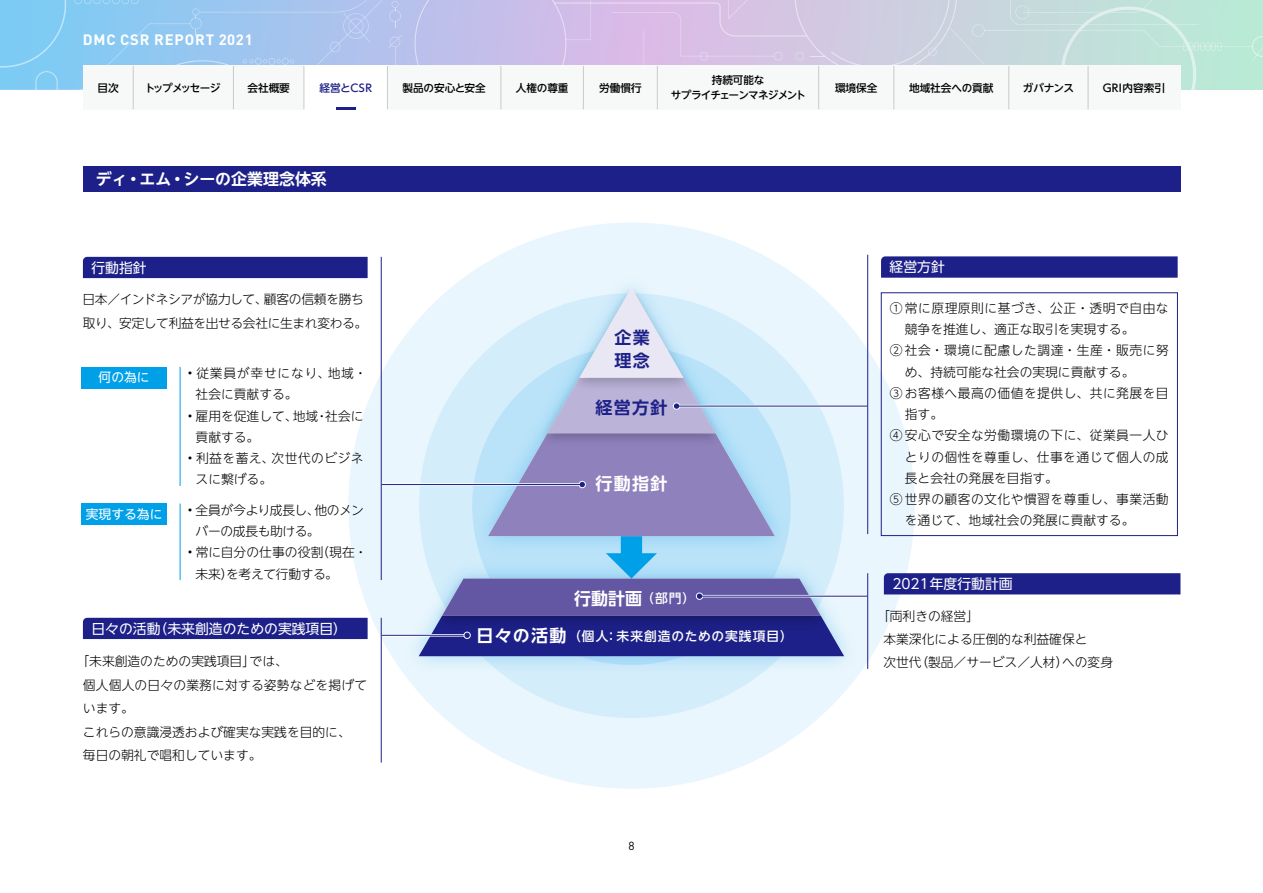
<style>
.page{position:relative;width:1263px;height:893px;background:#fff}
.page>*{position:absolute;margin:0;border:0;box-sizing:border-box;transform-origin:0 0}
.t1{font:700 16.95px "UD Shin Go NT Pro De";letter-spacing:.04em;color:#fff}
.t2{font:700 16.95px/22.4px "UD Shin Go NT Pro De";letter-spacing:.08em;color:#1d2088}
.t3{font:700 15.9px "UD Shin Go NT Pro De";color:#fff}
.t4{font:700 14.85px "DIN";letter-spacing:.06em;color:#fff}
.t5{font:13.8px "UD Shin Go NT Pro";color:#fff}
.t6{font:300 12.75px/23.4px "UD Shin Go NT Pro";color:#000}
.t7{font:300 12.75px "UD Shin Go NT Pro";letter-spacing:.04em;color:#000}
.t8{font:300 12.75px/23.4px "UD Shin Go NT Pro";letter-spacing:-.03em;color:#000}
.t9{font:500 12.75px "UD Shin Go NT Pro";letter-spacing:.075em;color:#fff}
.t10{font:300 12.75px "UD Shin Go NT Pro";letter-spacing:.045em;color:#000}
.t11{font:300 12.75px "UD Shin Go NT Pro";letter-spacing:-.025em;color:#000}
.t12{font:300 12.75px "UD Shin Go NT Pro";letter-spacing:.06em;color:#000}
.t13{font:300 12.75px "UD Shin Go NT Pro";letter-spacing:.035em;color:#000}
.t14{font:12.75px "UD Shin Go NT Pro";color:#fff}
.t15{font:11.7px "DIN";color:#000}
.t16{font:500 10.65px "UD Shin Go NT Pro";letter-spacing:-.01em;color:#000}
.t17{font:500 10.65px/14.9px "UD Shin Go NT Pro";letter-spacing:-.075em;color:#000;text-align:center}
.t18{font:500 10.65px "UD Shin Go NT Pro";letter-spacing:-.135em;color:#000}
.t19{font:500 10.65px "UD Shin Go NT Pro";letter-spacing:.015em;color:#000}
.t20{font:500 10.65px "UD Shin Go NT Pro";color:#1d2088}
.s1{font-size:10.65px}
.s2{font-family:"UD Shin Go NT Pro";font-weight:500;font-size:12.75px}
.s3{font-family:"UD Shin Go NT Pro De";font-weight:700;font-size:16.95px}
</style>
<div class="page">
<svg style="left:0;top:0;width:1263px;height:89px;background:#b9cce6"></svg>
<div style="left:83px;top:65px;width:1097px;height:45px;background:#f7f8f8"></div>
<div style="left:304px;top:66px;width:83px;height:44px;background:#fff"></div>
<div style="left:348px;top:223px;width:567px;height:566px;background:#eaf6fd;border-radius:50%"></div>
<div style="left:419px;top:293px;width:425px;height:425px;background:#d3edfb;border-radius:50%"></div>
<img style="left:463px;top:276px;width:337px;height:277px">
<img style="left:393px;top:573px;width:477px;height:100px">
<div style="left:621px;top:536px;width:21px;height:21px;background:#00a0e9"></div>
<img style="left:567px;top:279px;width:129px;height:9px">
<svg style="left:488px;top:288px;width:287px;height:248px"></svg>
<hr style="left:382px;top:483px;width:199px;height:3px;background:#fff">
<div style="left:579px;top:481px;width:6px;height:7px;background:#1d2088;border-radius:50%"></div>
<div style="left:579px;top:481px;width:7px;height:7px;border:1px solid #fff;border-radius:50%"></div>
<hr style="left:382px;top:484px;width:199px;height:1px;background:#1d2088">
<hr style="left:381px;top:257px;width:1px;height:323px;background:#1d2088">
<div style="left:83px;top:618px;width:285px;height:21px;background:#1d2088"></div>
<div style="left:82px;top:367px;width:85px;height:21px;background:#00a0e9"></div>
<div style="left:82px;top:504px;width:85px;height:21px;background:#00a0e9"></div>
<hr style="left:180px;top:367px;width:1px;height:119px;background:#00a0e9">
<hr style="left:180px;top:504px;width:1px;height:76px;background:#00a0e9">
<div style="left:83px;top:257px;width:285px;height:21px;background:#1d2088"></div>
<hr style="left:382px;top:634px;width:85px;height:3px;background:#fff">
<hr style="left:382px;top:635px;width:85px;height:1px;background:#1d2088">
<hr style="left:677px;top:405px;width:191px;height:2px;background:#fff">
<div style="left:673px;top:403px;width:7px;height:6px;background:#1d2088;border-radius:50%"></div>
<div style="left:673px;top:402px;width:7px;height:8px;border:1px solid #fff;border-radius:50%"></div>
<hr style="left:676px;top:406px;width:191px;height:1px;background:#1d2088">
<hr style="left:700px;top:595px;width:167px;height:2px;background:#fff">
<hr style="left:699px;top:596px;width:168px;height:1px;background:#1d2088">
<div style="left:884px;top:573px;width:296px;height:21px;background:#1d2088"></div>
<hr style="left:867px;top:573px;width:1px;height:96px;background:#1d2088">
<svg style="left:881px;top:256px;width:297px;height:22px;background:#24278c"></svg>
<div style="left:881px;top:293px;width:297px;height:243px;border:1px solid #1d2088"></div>
<hr style="left:867px;top:255px;width:1px;height:279px;background:#1d2088">
<hr style="left:381px;top:618px;width:1px;height:145px;background:#1d2088">
<svg style="left:419px;top:553px;width:425px;height:103px;background:#6670b3"></svg>
<div style="left:463px;top:632px;width:8px;height:7px;border:1px solid #fff;border-radius:50%"></div>
<div style="left:83px;top:166px;width:1097px;height:26px;background:#1d2088"></div>
<hr style="left:133px;top:66px;width:1px;height:43px;background:#c9caca">
<hr style="left:233px;top:66px;width:1px;height:43px;background:#c9caca">
<hr style="left:304px;top:66px;width:1px;height:43px;background:#c9caca">
<hr style="left:387px;top:66px;width:1px;height:43px;background:#c9caca">
<hr style="left:501px;top:66px;width:1px;height:43px;background:#c9caca">
<hr style="left:583px;top:66px;width:1px;height:43px;background:#c9caca">
<hr style="left:657px;top:66px;width:1px;height:43px;background:#c9caca">
<hr style="left:818px;top:66px;width:1px;height:43px;background:#c9caca">
<hr style="left:893px;top:66px;width:1px;height:43px;background:#c9caca">
<hr style="left:1008px;top:66px;width:1px;height:43px;background:#c9caca">
<hr style="left:1088px;top:66px;width:1px;height:43px;background:#c9caca">
<svg style="left:336px;top:107px;width:19px;height:2px"></svg>
<p class="t4" style="left:83px;top:30px;width:172px">DMC CSR REPORT 2021</p>
<p class="t17" style="left:671px;top:72px;width:137px">持続可能な<br>サプライチェーンマネジメント</p>
<p class="t18" style="left:145px;top:79px;width:77px">トップメッセージ</p>
<p class="t16" style="left:247px;top:79px;width:44px">会社概要</p>
<p class="t16" style="left:402px;top:79px;width:85px">製品の安心と安全</p>
<p class="t16" style="left:516px;top:79px;width:54px">人権の尊重</p>
<p class="t16" style="left:599px;top:79px;width:44px">労働慣行</p>
<p class="t16" style="left:835px;top:79px;width:44px">環境保全</p>
<p class="t16" style="left:909px;top:79px;width:86px">地域社会への貢献</p>
<p class="t16" style="left:1023px;top:79px;width:53px">ガバナンス</p>
<p class="t19" style="left:1103px;top:79px;width:64px">GRI内容索引</p>
<p class="t16" style="left:98px;top:79px;width:23px">目次</p>
<p class="t20" style="left:319px;top:79px;width:54px">経営とCSR</p>
<p class="t3" style="left:96px;top:166px;width:233px">ディ・エム・シーの企業理念体系</p>
<p class="t5" style="left:91px;top:256px;width:57px">行動指針</p>
<p class="t8" style="left:83px;top:287px;width:286px">日本／インドネシアが協力して、顧客の信頼を勝ち取り、安定して利益を出せる会社に生まれ変わる。</p>
<p class="t14" style="left:99px;top:367px;width:53px">何の為に</p>
<p class="t14" style="left:86px;top:504px;width:78px">実現する為に</p>
<p class="t12" style="left:185px;top:363px;width:183px"><span class="s1">◦</span>従業員が幸せになり、地域・</p>
<p class="t6" style="left:196px;top:382px;width:104px">社会に貢献する。</p>
<p class="t6" style="left:185px;top:404px;width:180px"><span class="s1">◦</span>雇用を促進して、地域・社会に</p>
<p class="t6" style="left:196px;top:425px;width:65px">貢献する。</p>
<p class="t13" style="left:185px;top:448px;width:180px"><span class="s1">◦</span>利益を蓄え、次世代のビジネ</p>
<p class="t6" style="left:196px;top:467px;width:78px">スに繋げる。</p>
<p class="t11" style="left:185px;top:500px;width:180px"><span class="s1">◦</span>全員が今より成長し、他のメン</p>
<p class="t8" style="left:195px;top:519px;width:126px">バーの成長も助ける。</p>
<p class="t6" style="left:185px;top:540px;width:184px"><span class="s1">◦</span>常に自分の仕事の役割（現在・</p>
<p class="t8" style="left:196px;top:562px;width:144px">未来）を考えて行動する。</p>
<p class="t5" style="left:91px;top:617px;width:257px">日々の活動（未来創造のための実践項目）</p>
<p class="t6" style="left:83px;top:649px;width:286px;text-indent:-6px">「未来創造のための実践項目」では、<br>個人個人の日々の業務に対する姿勢などを掲げています。<br>これらの意識浸透および確実な実践を目的に、<br>毎日の朝礼で唱和しています。</p>
<h1 class="t2" style="left:614px;top:326px;width:37px">企業理念</h1>
<h1 class="t2" style="left:595px;top:396px;width:74px">経営方針</h1>
<h1 class="t1" style="left:595px;top:470px;width:74px">行動指針</h1>
<h1 class="t1" style="left:574px;top:585px;width:123px">行動計画 <span class="s2">（部門）</span></h1>
<p class="t9" style="left:477px;top:625px;width:318px"><span class="s3">日々の活動</span> （個人：未来創造のための実践項目）</p>
<p class="t15" style="left:628px;top:838px;width:8px">8</p>
<p class="t5" style="left:889px;top:256px;width:57px">経営方針</p>
<p class="t7" style="left:890px;top:298px;width:280px">① 常に原理原則に基づき、公正・透明で自由な</p>
<p class="t6" style="left:905px;top:317px;width:231px">競争を推進し、適正な取引を実現する。</p>
<p class="t10" style="left:890px;top:340px;width:280px">② 社会・環境に配慮した調達・生産・販売に努</p>
<p class="t6" style="left:905px;top:359px;width:231px">め、持続可能な社会の実現に貢献する。</p>
<p class="t7" style="left:890px;top:383px;width:280px">③ お客様へ最高の価値を提供し、共に発展を目</p>
<p class="t6" style="left:905px;top:402px;width:40px">指す。</p>
<p class="t7" style="left:890px;top:425px;width:280px">④ 安心で安全な労働環境の下に、従業員一人ひ</p>
<p class="t7" style="left:905px;top:446px;width:265px">とりの個性を尊重し、仕事を通じて個人の成</p>
<p class="t6" style="left:905px;top:466px;width:155px">長と会社の発展を目指す。</p>
<p class="t7" style="left:890px;top:489px;width:280px">⑤ 世界の顧客の文化や慣習を尊重し、事業活動</p>
<p class="t6" style="left:905px;top:508px;width:231px">を通じて、地域社会の発展に貢献する。</p>
<p class="t5" style="left:892px;top:573px;width:122px">2021年度行動計画</p>
<p class="t6" style="left:883px;top:604px;width:231px;text-indent:-6px">「両利きの経営」<br>本業深化による圧倒的な利益確保と<br>次世代（製品／サービス／人材）への変身</p>
</div>
